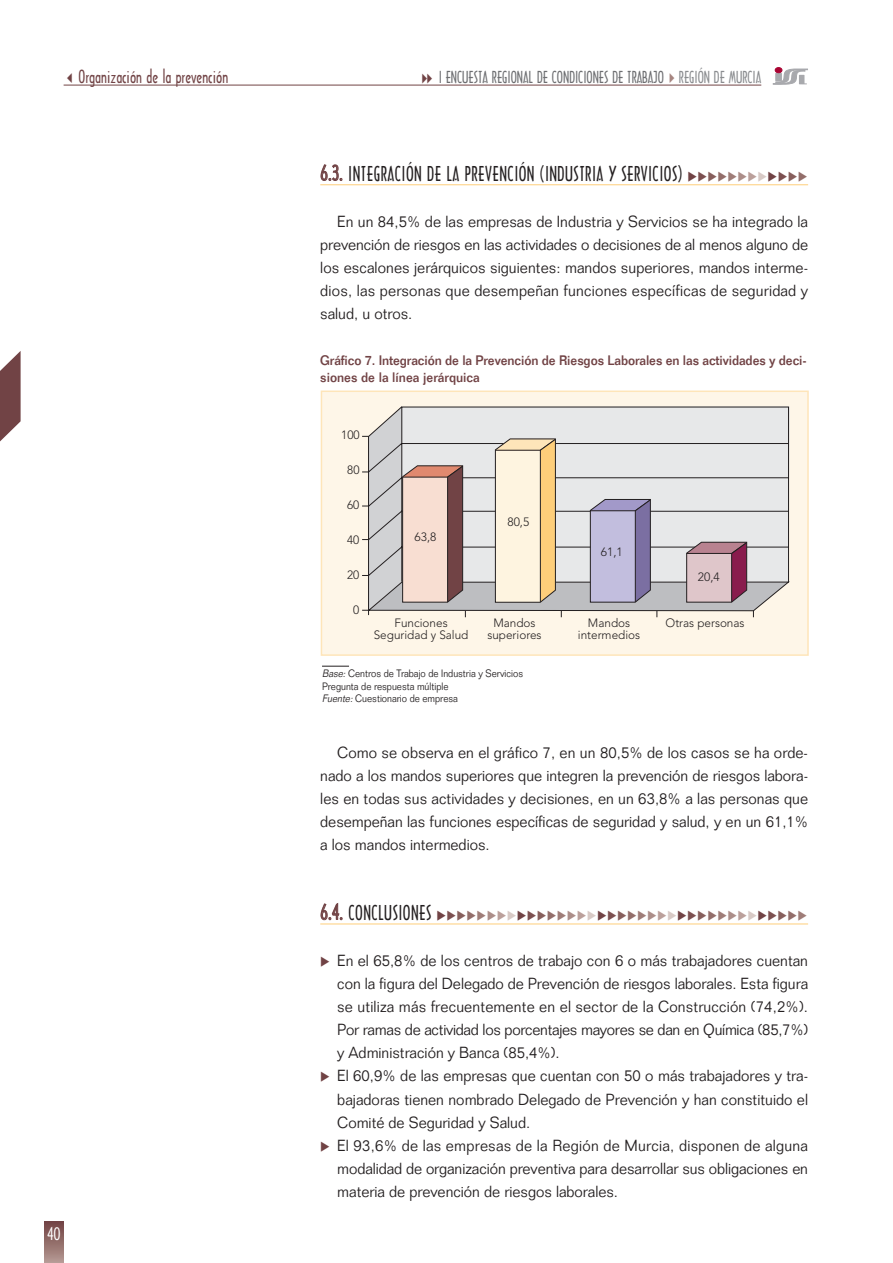
<style>
.page{position:relative;width:893px;height:1263px;background:#fff}
.page>*{position:absolute;margin:0;border:0;box-sizing:border-box;transform-origin:0 0}
.t1{font:19.5px "Architecture";letter-spacing:.025em;color:#231f20;scale:.95 1}
.t2{font:17.25px "Architecture";color:#714345;scale:.95 1}
.t3{font:16.5px "Architecture";color:#fff}
.t4{font:300 15.75px/23.1px "Folio";color:#231f20;text-align:justify;scale:.95 1}
.t5{font:15.75px "Architecture";color:#6d6e71;scale:.95 1}
.t6{font:500 13.5px/16.2px "Folio";letter-spacing:-.01em;color:#714345;scale:.95 1}
.t7{font:300 12px/12px "Avenir";color:#231f20;text-align:center}
.t8{font:300 10.5px/12.6px "Folio";color:#231f20;scale:.9 1}
.s1{color:#8a8c8f}
.s2{color:#714345}
.s3{font-style:italic}
</style>
<div class="page">
<hr style="left:64px;top:85px;width:697px;height:1px;background:#714345">
<svg style="left:772px;top:67px;width:36px;height:18px"></svg>
<svg style="left:773px;top:69px;width:34px;height:15px"></svg>
<svg style="left:44px;top:1222px;width:19px;height:41px"></svg>
<hr style="left:320px;top:184px;width:488px;height:1px;background:#fece7a">
<hr style="left:320px;top:924px;width:488px;height:1px;background:#fece7a">
<svg style="left:0;top:351px;width:21px;height:91px"></svg>
<svg style="left:322px;top:666px;width:27px;height:1px"></svg>
<div style="left:321px;top:391px;width:487px;height:264px;background:#fef6e8"></div>
<svg style="left:368px;top:406px;width:421px;height:212px"></svg>
<svg style="left:362px;top:407px;width:427px;height:204px;background:#d5cecd"></svg>
<div style="left:321px;top:391px;width:487px;height:265px;border:2px solid #fee5b9"></div>
<p class="t2" style="left:79px;top:68px;width:159px">Organización de la prevención</p>
<p class="t5" style="left:438px;top:69px;width:341px">I ENCUESTA REGIONAL DE CONDICIONES DE TRABAJO <span class="s1">REGIÓN DE MURCIA</span></p>
<p class="t3" style="left:47px;top:1226px;width:15px">40</p>
<p class="t1" style="left:320px;top:164px;width:382px"><span class="s2">6.3.</span> INTEGRACIÓN DE LA PREVENCIÓN (INDUSTRIA Y SERVICIOS)</p>
<p class="t4" style="left:320px;top:212px;width:515px;text-indent:17px">En un 84,5% de las empresas de Industria y Servicios se ha integrado la prevención de riesgos en las actividades o decisiones de al menos alguno de los escalones jerárquicos siguientes: mandos superiores, mandos interme&shy;dios, las personas que desempeñan funciones específicas de seguridad y salud, u otros.</p>
<p class="t6" style="left:320px;top:354px;width:513px">Gráfico 7. Integración de la Prevención de Riesgos Laborales en las actividades y deci&shy;siones de la línea jerárquica</p>
<p class="t7" style="left:341px;top:430px;width:20px">100</p>
<p class="t7" style="left:347px;top:465px;width:14px">80</p>
<p class="t7" style="left:347px;top:500px;width:14px">60</p>
<p class="t7" style="left:347px;top:535px;width:14px">40</p>
<p class="t7" style="left:347px;top:570px;width:14px">20</p>
<p class="t7" style="left:353px;top:605px;width:8px">0</p>
<p class="t7" style="left:414px;top:531px;width:23px">63,8</p>
<p class="t7" style="left:374px;top:618px;width:96px">Funciones<br>Seguridad y Salud</p>
<p class="t7" style="left:507px;top:517px;width:23px">80,5</p>
<p class="t7" style="left:601px;top:546px;width:23px">61,1</p>
<p class="t7" style="left:698px;top:572px;width:23px">20,4</p>
<p class="t7" style="left:487px;top:618px;width:56px">Mandos superiores</p>
<p class="t7" style="left:578px;top:618px;width:64px">Mandos intermedios</p>
<p class="t7" style="left:665px;top:618px;width:81px">Otras personas</p>
<p class="t8" style="left:322px;top:668px;width:225px"><span class="s3">Base:</span>Centros de Trabajo de Industria y Servicios<br>Pregunta de respuesta múltiple<br><span class="s3">Fuente:</span>Cuestionario de empresa</p>
<p class="t4" style="left:320px;top:743px;width:515px;text-indent:17px">Como se observa en el gráfico 7, en un 80,5% de los casos se ha orde&shy;nado a los mandos superiores que integren la prevención de riesgos labora&shy;les en todas sus actividades y decisiones, en un 63,8% a las personas que desempeñan las funciones específicas de seguridad y salud, y en un 61,1% a los mandos intermedios.</p>
<p class="t1" style="left:320px;top:903px;width:118px"><span class="s2">6.4.</span> CONCLUSIONES</p>
<p class="t4" style="left:337px;top:951px;width:497px;text-align:left">En el 65,8% de los centros de trabajo con 6 o más trabajadores cuentan con la figura del Delegado de Prevención de riesgos laborales. Esta figura se utiliza más frecuentemente en el sector de la Construcción (74,2%).<br>Por ramas de actividad los porcentajes mayores se dan en Química (85,7%) y Administración y Banca (85,4%).<br>El 60,9% de las empresas que cuentan con 50 o más trabajadores y tra&shy;bajadoras tienen nombrado Delegado de Prevención y han constituido el Comité de Seguridad y Salud.<br>El 93,6% de las empresas de la Región de Murcia, disponen de alguna modalidad de organización preventiva para desarrollar sus obligaciones en materia de prevención de riesgos laborales.</p>
</div>
